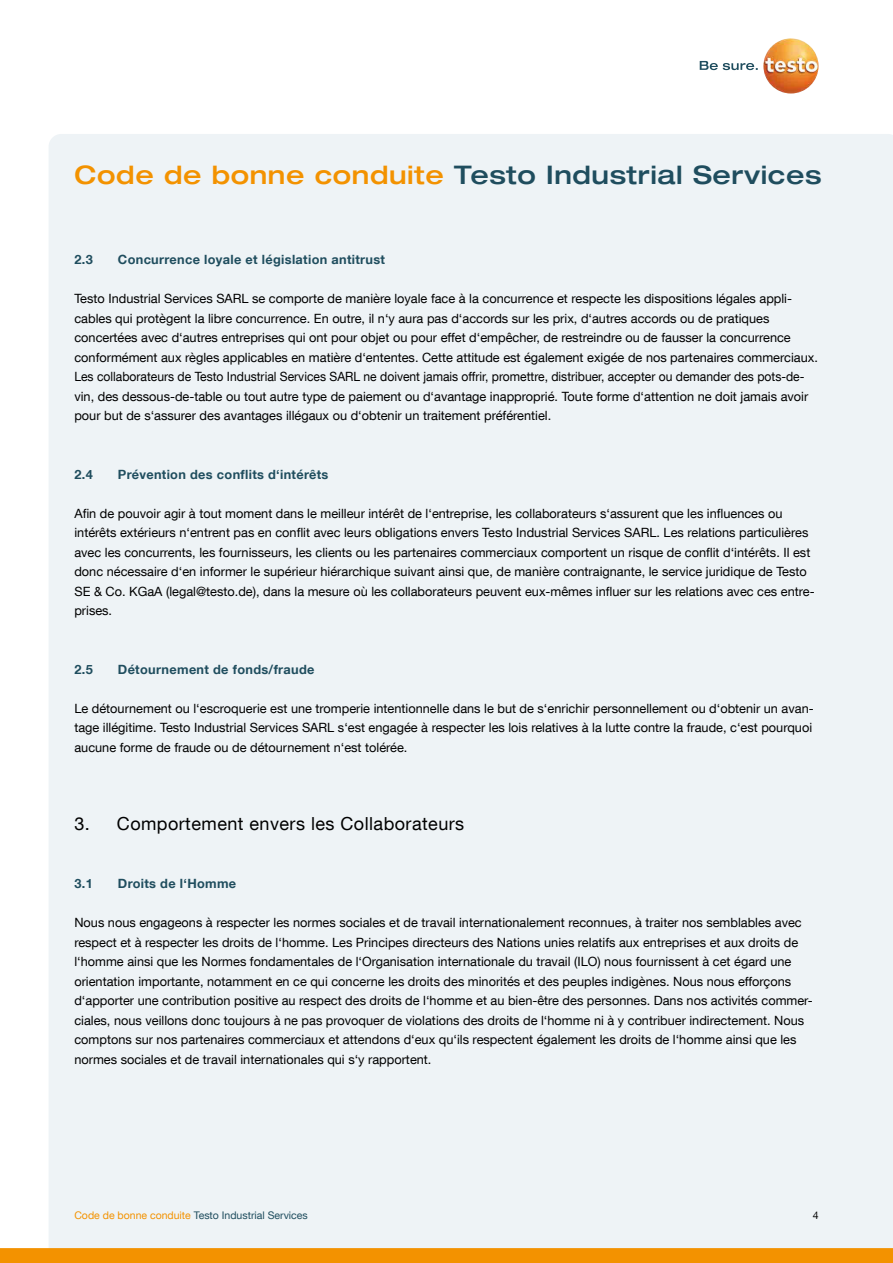
<style>
.page{position:relative;width:893px;height:1263px;background:#fff}
.page>*{position:absolute;margin:0;border:0;box-sizing:border-box;transform-origin:0 0}
.t1{font:500 expanded 25.5px "Helvetica Neue LT Com";letter-spacing:.025em;color:#1f4d5e}
.t2{font:18px "Helvetica Neue LT Com";letter-spacing:.025em;color:#000}
.t3{font:12.75px/19.5px "Helvetica Neue LT Com";color:#000}
.t4{font:700 12.75px "Helvetica Neue LT Com";letter-spacing:.025em;color:#1f4d5e}
.t5{font:10.5px "Helvetica Neue LT Com";color:#1f4d5e}
.t6{font:10.5px "Helvetica Neue LT Com";color:#000}
.s1{color:#f39200}
</style>
<div class="page">
<div style="left:49px;top:134px;width:844px;height:1114px;background:#eef3f6"></div>
<svg style="left:700px;top:61px;width:58px;height:9px"></svg>
<img style="left:763px;top:38px;width:56px;height:56px;border-radius:28px">
<div style="left:0;top:1248px;width:893px;height:15px;background:#f39200"></div>
<h1 class="t1" style="left:74px;top:158px;width:749px"><span class="s1">Code de bonne conduite</span> Testo Industrial Services</h1>
<p class="t4" style="left:74px;top:251px;width:20px">2.3</p>
<p class="t4" style="left:118px;top:251px;width:269px">Concurrence loyale et législation antitrust</p>
<p class="t3" style="left:74px;top:288px;width:745px">Testo Industrial Services SARL se comporte de manière loyale face à la concurrence et respecte les dispositions légales appli&shy;cables qui protègent la libre concurrence. En outre, il n‘y aura pas d‘accords sur les prix, d‘autres accords ou de pratiques concertées avec d‘autres entreprises qui ont pour objet ou pour effet d‘empêcher, de restreindre ou de fausser la concurrence conformément aux règles applicables en matière d‘ententes. Cette attitude est également exigée de nos partenaires commerciaux.<br>Les collaborateurs de Testo Industrial Services SARL ne doivent jamais offrir, promettre, distribuer, accepter ou demander des pots-de&shy;vin, des dessous-de-table ou tout autre type de paiement ou d‘avantage inapproprié. Toute forme d‘attention ne doit jamais avoir pour but de s‘assurer des avantages illégaux ou d‘obtenir un traitement préférentiel.</p>
<p class="t4" style="left:74px;top:466px;width:20px">2.4</p>
<p class="t4" style="left:118px;top:466px;width:212px">Prévention des conflits d‘intérêts</p>
<p class="t3" style="left:74px;top:503px;width:742px">Afin de pouvoir agir à tout moment dans le meilleur intérêt de l‘entreprise, les collaborateurs s‘assurent que les influences ou intérêts extérieurs n‘entrent pas en conflit avec leurs obligations envers Testo Industrial Services SARL. Les relations particulières avec les concurrents, les fournisseurs, les clients ou les partenaires commerciaux comportent un risque de conflit d‘intérêts. Il est donc nécessaire d‘en informer le supérieur hiérarchique suivant ainsi que, de manière contraignante, le service juridique de Testo SE &amp; Co. KGaA (legal@testo.de), dans la mesure où les collaborateurs peuvent eux-mêmes influer sur les relations avec ces entre&shy;prises.</p>
<p class="t4" style="left:74px;top:661px;width:20px">2.5</p>
<p class="t4" style="left:118px;top:661px;width:198px">Détournement de fonds/fraude</p>
<p class="t3" style="left:74px;top:698px;width:741px">Le détournement ou l‘escroquerie est une tromperie intentionnelle dans le but de s‘enrichir personnellement ou d‘obtenir un avan&shy;tage illégitime. Testo Industrial Services SARL s‘est engagée à respecter les lois relatives à la lutte contre la fraude, c‘est pourquoi aucune forme de fraude ou de détournement n‘est tolérée.</p>
<h2 class="t2" style="left:74px;top:812px;width:391px">3. Comportement envers les Collaborateurs</h2>
<p class="t4" style="left:74px;top:875px;width:20px">3.1</p>
<p class="t4" style="left:118px;top:875px;width:120px">Droits de l‘Homme</p>
<p class="t3" style="left:74px;top:912px;width:740px">Nous nous engageons à respecter les normes sociales et de travail internationalement reconnues, à traiter nos semblables avec respect et à respecter les droits de l‘homme. Les Principes directeurs des Nations unies relatifs aux entreprises et aux droits de l‘homme ainsi que les Normes fondamentales de l‘Organisation internationale du travail (ILO) nous fournissent à cet égard une orientation importante, notamment en ce qui concerne les droits des minorités et des peuples indigènes. Nous nous efforçons d‘apporter une contribution positive au respect des droits de l‘homme et au bien-être des personnes. Dans nos activités commer&shy;ciales, nous veillons donc toujours à ne pas provoquer de violations des droits de l‘homme ni à y contribuer indirectement. Nous comptons sur nos partenaires commerciaux et attendons d‘eux qu‘ils respectent également les droits de l‘homme ainsi que les normes sociales et de travail internationales qui s‘y rapportent.</p>
<p class="t5" style="left:74px;top:1209px;width:235px"><span class="s1">Code de bonne conduite</span> Testo Industrial Services</p>
<p class="t6" style="left:813px;top:1209px;width:7px">4</p>
</div>
